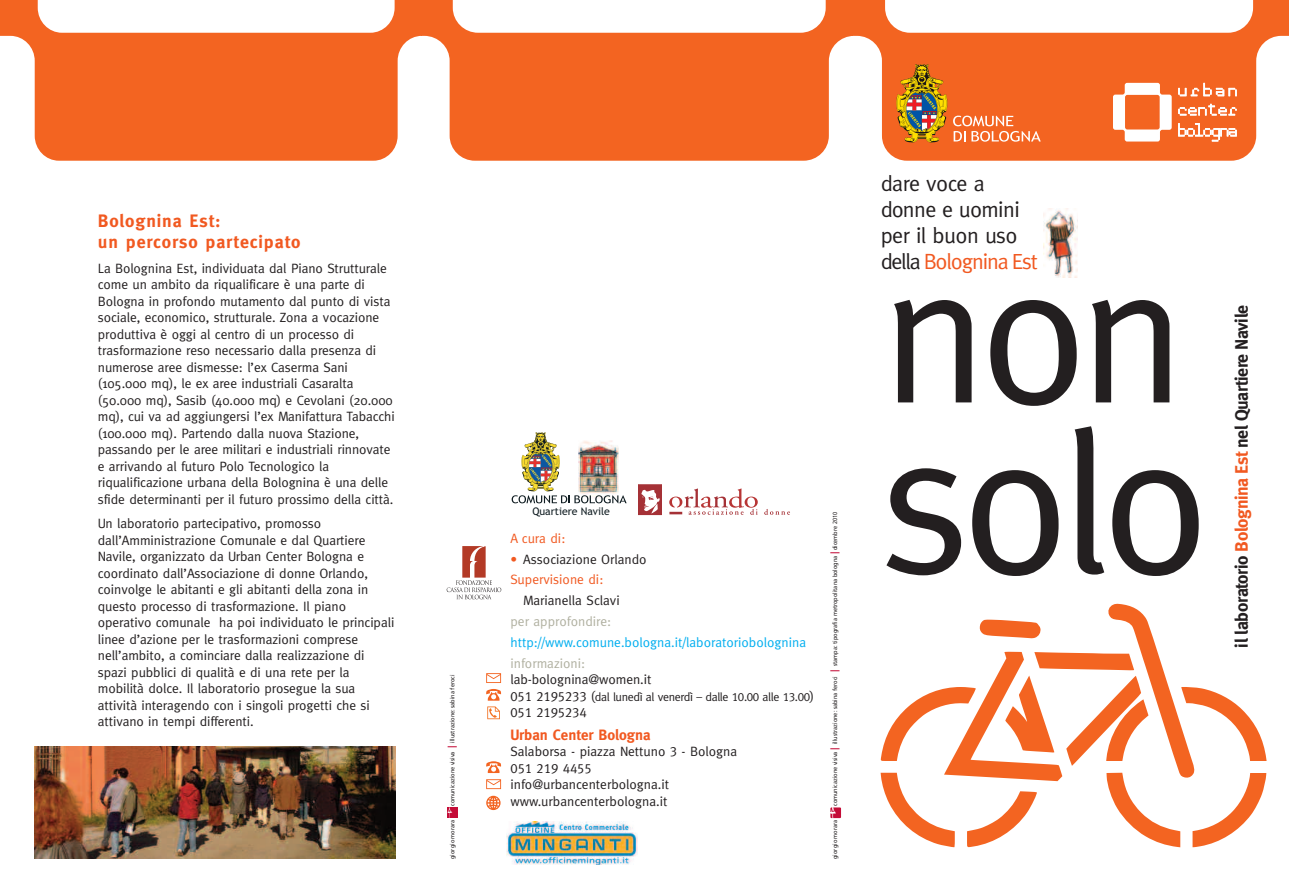
<style>
.page{position:relative;width:1289px;height:893px;background:#fff}
.page>*{position:absolute;margin:0;border:0;box-sizing:border-box;transform-origin:0 0}
.t1{font:201.15px/170.1px "Meta";letter-spacing:-.05em;color:#231f20}
.t2{font:22.05px/26.1px "Meta";letter-spacing:-.025em;color:#231f20}
.t3{font:700 18px "Meta";letter-spacing:-.02em;color:#231f20}
.t4{font:700 18px/21px "Meta";letter-spacing:.05em;color:#f15921}
.t5{font:700 15px "Meta";color:#f15921}
.t6{font:13.5px/16.5px "Meta";letter-spacing:-.005em;color:#231f20}
.t7{font:13.5px "Meta";color:#00aeef}
.t8{font:13.5px "Meta";color:#b0b0a0}
.t9{font:13.5px "Meta Caps";letter-spacing:-.005em;color:#231f20}
.t10{font:13.5px "Meta";color:#f15921}
.t11{font:12px "Meta";letter-spacing:-.03em;color:#231f20}
.t12{font:10.5px "Trebuchet MS";color:#101d22}
.t13{font:6px "Frutiger";color:#231f20;scale:.93 1}
.s1{font-size:12px;color:#c40c37}
.s2{color:#f15921}
.s3{font-family:"Meta Caps";font-size:13.5px}
.s4{font-size:13.5px}
.s5{font-family:"Meta Caps"}
</style>
<div class="page">
<svg style="left:852px;top:0;width:436px;height:161px;fill:#f36421"></svg>
<svg style="left:421px;top:0;width:431px;height:161px;fill:#f36421"></svg>
<svg style="left:0;top:0;width:421px;height:161px;fill:#f36421"></svg>
<svg style="left:953px;top:116px;width:87px;height:26px;background:#f58a58"></svg>
<svg style="left:896px;top:64px;width:51px;height:78px;background:#b57d2d"></svg>
<svg style="left:1178px;top:83px;width:58px;height:13px"></svg>
<svg style="left:1178px;top:104px;width:58px;height:12px"></svg>
<svg style="left:1178px;top:123px;width:58px;height:19px"></svg>
<svg style="left:1112px;top:83px;width:59px;height:59px"></svg>
<svg style="left:880px;top:604px;width:386px;height:243px"></svg>
<svg style="left:446px;top:546px;width:55px;height:53px"></svg>
<img style="left:511px;top:432px;width:115px;height:71px">
<div style="left:486px;top:760px;width:15px;height:15px;background:#fef8f6"></div>
<svg style="left:486px;top:761px;width:15px;height:12px"></svg>
<svg style="left:487px;top:719px;width:13px;height:1px"></svg>
<svg style="left:486px;top:689px;width:15px;height:30px"></svg>
<svg style="left:486px;top:789px;width:15px;height:1px"></svg>
<svg style="left:486px;top:779px;width:15px;height:10px"></svg>
<svg style="left:486px;top:673px;width:15px;height:10px"></svg>
<div style="left:638px;top:485px;width:23px;height:30px;background:#a53136"></div>
<svg style="left:641px;top:490px;width:18px;height:24px"></svg>
<svg style="left:764px;top:509px;width:26px;height:6px"></svg>
<svg style="left:669px;top:488px;width:88px;height:27px"></svg>
<img style="left:506px;top:821px;width:131px;height:43px">
<img style="left:1043px;top:208px;width:34px;height:70px">
<img style="left:35px;top:746px;width:360px;height:113px">
<svg style="left:486px;top:796px;width:14px;height:14px"></svg>
<div style="left:447px;top:807px;width:11px;height:11px;background:#c40c37"></div>
<svg style="left:447px;top:807px;width:5px;height:11px"></svg>
<svg style="left:830px;top:807px;width:11px;height:11px"></svg>
<h3 class="t4" style="left:98px;top:210px;width:204px">Bolognina Est:<br>un percorso partecipato</h3>
<p class="t6" style="left:98px;top:260px;width:298px">La Bolognina Est, individuata dal Piano Strutturale come un ambito da riqualificare è una parte di Bologna in profondo mutamento dal punto di vista sociale, economico, strutturale. Zona a vocazione produttiva è oggi al centro di un processo di trasformazione reso necessario dalla presenza di numerose aree dismesse: l’ex Caserma Sani (105.000 mq), le ex aree industriali Casaralta (50.000 mq), Sasib (40.000 mq) e Cevolani (20.000 mq), cui va ad aggiungersi l’ex Manifattura Tabacchi (100.000 mq). Partendo dalla nuova Stazione, passando per le aree militari e industriali rinnovate e arrivando al futuro Polo Tecnologico la riqualificazione urbana della Bolognina è una delle sfide determinanti per il futuro prossimo della città.</p>
<p class="t6" style="left:98px;top:515px;width:298px">Un laboratorio partecipativo, promosso dall’Amministrazione Comunale e dal Quartiere Navile, organizzato da Urban Center Bologna e coordinato dall’Associazione di donne Orlando, coinvolge le abitanti e gli abitanti della zona in questo processo di trasformazione. Il piano operativo comunale ha poi individuato le principali linee d’azione per le trasformazioni comprese nell’ambito, a cominciare dalla realizzazione di spazi pubblici di qualità e di una rete per la mobilità dolce. Il laboratorio prosegue la sua attività interagendo con i singoli progetti che si attivano in tempi differenti.</p>
<p class="t13" style="left:450px;top:806px;width:143px;rotate:-90deg">comunicazione visiva <span class="s1">|</span> illustrazione: sabina feroci</p>
<p class="t13" style="left:450px;top:859px;width:44px;rotate:-90deg">giorgio morara</p>
<p class="t12" style="left:532px;top:506px;width:79px">Quartiere Navile</p>
<p class="t10" style="left:510px;top:530px;width:56px">A cura di:</p>
<p class="t6" style="left:510px;top:549px;width:138px;line-height:20.7px"><span class="s2">•</span> Associazione Orlando<br><span class="s2">Supervisione di:</span></p>
<p class="t6" style="left:523px;top:592px;width:98px">Marianella Sclavi</p>
<p class="t8" style="left:510px;top:613px;width:102px">per approfondire:</p>
<p class="t7" style="left:510px;top:634px;width:297px">http://www.comune.bologna.it/laboratoriobolognina</p>
<p class="t8" style="left:510px;top:655px;width:76px">informazioni:</p>
<p class="t6" style="left:510px;top:671px;width:142px">lab-bolognina@women.it</p>
<p class="t11" style="left:510px;top:689px;width:305px"><span class="s3">051 2195233</span> <span class="s4">(</span>dal lunedì al venerdì – dalle <span class="s5">10.00</span> alle <span class="s5">13.00</span><span class="s4">)</span></p>
<p class="t9" style="left:510px;top:704px;width:78px">051 2195234</p>
<p class="t5" style="left:510px;top:726px;width:142px">Urban Center Bologna</p>
<p class="t6" style="left:510px;top:743px;width:228px">Salaborsa - piazza Nettuno <span class="s5">3</span> - Bologna</p>
<p class="t9" style="left:510px;top:760px;width:83px">051 219 4455</p>
<p class="t6" style="left:510px;top:776px;width:160px">info@urbancenterbologna.it www.urbancenterbologna.it</p>
<p class="t13" style="left:832px;top:806px;width:317px;rotate:-90deg">comunicazione visiva <span class="s1">|</span> illustrazione: sabina feroci <span class="s1">|</span> stampa: tipografia metropolitana bologna <span class="s1">|</span> dicembre 2010</p>
<p class="t13" style="left:832px;top:859px;width:44px;rotate:-90deg">giorgio morara</p>
<h2 class="t2" style="left:880px;top:170px;width:159px">dare voce a donne e uomini per il buon uso della <span class="s2">Bolognina Est</span></h2>
<h1 class="t1" style="left:880px;top:248px;width:331px">non solo</h1>
<h3 class="t3" style="left:1231px;top:648px;width:344px;rotate:-90deg">il laboratorio <span class="s2">Bolognina Est</span> nel Quartiere Navile</h3>
</div>
